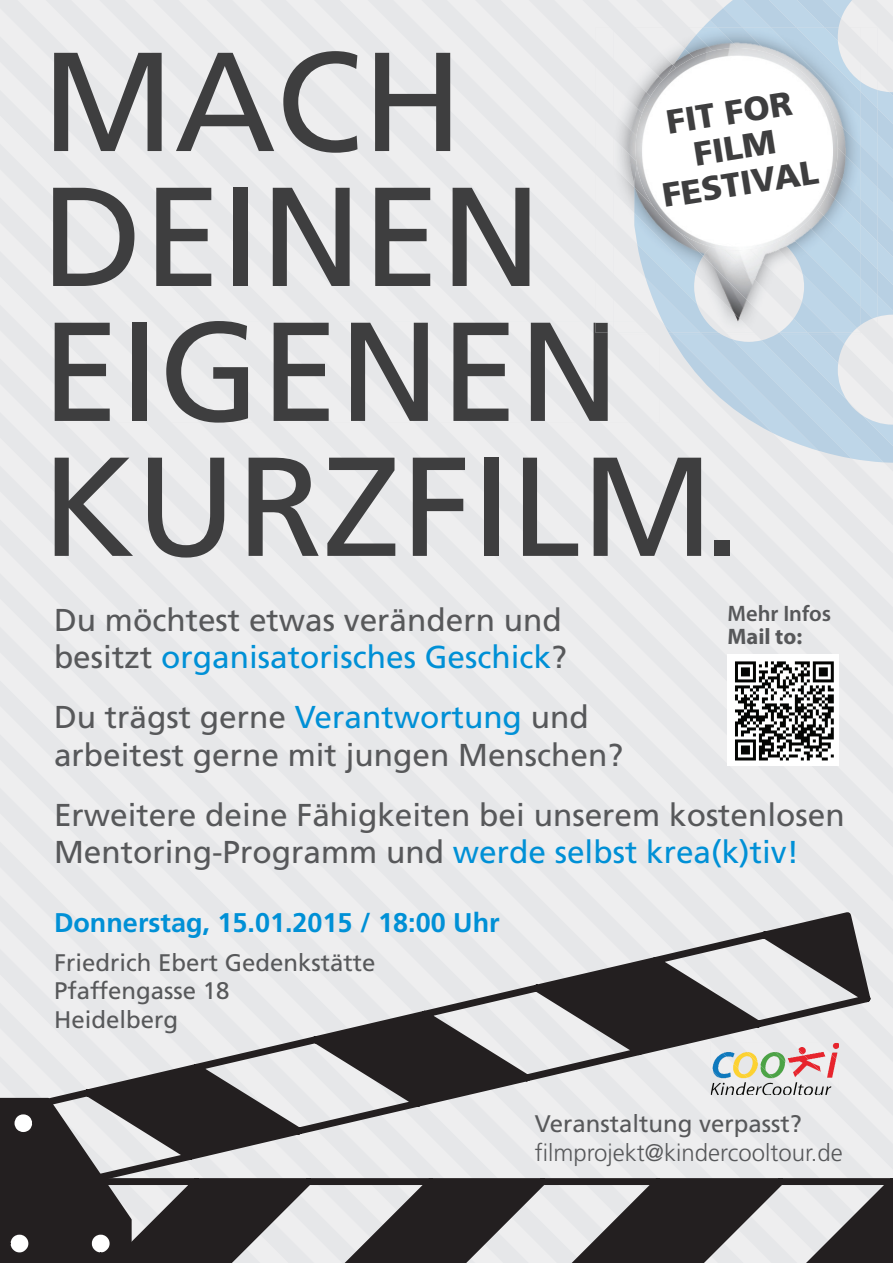
<style>
.page{position:relative;width:893px;height:1263px;background:#fff}
.page>*{position:absolute;margin:0;border:0;box-sizing:border-box;transform-origin:0 0}
.t1{font:140.7px/135px "Frutiger LT";color:#3e3e3f}
.t2{font:900 33.75px/36px "Frutiger LT";color:#3e3e3f;text-align:center}
.t3{font:31.65px/37.5px "Frutiger LT";color:#57585a}
.t4{font:700 27px "Frutiger LT";color:#0090d6}
.t5{font:24px/28.5px "Frutiger LT";color:#57585a}
.t6{font:300 24px "Frutiger LT";color:#57585a}
.t7{font:600 22.5px "Myriad Pro";color:#57585a}
.t8{font:700 22.5px "Myriad Pro";color:#57585a}
.s1{color:#0090d6}
</style>
<div class="page">
<div style="left:0;top:115px;width:893px;height:922px;background:#ededee"></div>
<div style="left:17px;top:0;width:876px;height:876px;background:#e7e8ea"></div>
<div style="left:232px;top:0;width:661px;height:661px;background:#ededee"></div>
<svg style="left:877px;top:241px;width:16px;height:44px"></svg>
<svg style="left:308px;top:1172px;width:585px;height:91px;background:#807e7f"></svg>
<svg style="left:2px;top:907px;width:874px;height:295px;background:#c3c2c4"></svg>
<svg style="left:0;top:1067px;width:308px;height:196px;background:#6b6869"></svg>
<img style="left:728px;top:655px;width:111px;height:110px">
<img style="left:765px;top:1043px;width:53px;height:52px">
<img style="left:711px;top:1043px;width:54px;height:52px">
<img style="left:792px;top:1043px;width:47px;height:47px">
<img style="left:595px;top:28px;width:13px;height:31px">
<img style="left:595px;top:67px;width:13px;height:46px">
<img style="left:595px;top:120px;width:13px;height:47px">
<img style="left:595px;top:281px;width:18px;height:14px">
<img style="left:595px;top:174px;width:13px;height:46px">
<img style="left:595px;top:228px;width:18px;height:46px">
<img style="left:861px;top:270px;width:16px;height:25px">
<img style="left:861px;top:231px;width:16px;height:39px">
<svg style="left:608px;top:0;width:285px;height:231px;background:#d2dee8"></svg>
<img style="left:613px;top:31px;width:23px;height:54px">
<img style="left:636px;top:28px;width:31px;height:20px">
<img style="left:613px;top:85px;width:22px;height:51px">
<img style="left:613px;top:138px;width:22px;height:49px">
<img style="left:613px;top:192px;width:21px;height:52px">
<img style="left:613px;top:246px;width:21px;height:49px">
<svg style="left:55px;top:295px;width:838px;height:167px;background:#e4e7eb"></svg>
<img style="left:613px;top:321px;width:21px;height:12px">
<img style="left:667px;top:28px;width:194px;height:305px">
<img style="left:789px;top:253px;width:72px;height:53px">
<img style="left:718px;top:199px;width:143px;height:54px">
<img style="left:696px;top:28px;width:165px;height:171px">
<div style="left:802px;top:274px;width:55px;height:59px;background:#bdd6e8"></div>
<img style="left:779px;top:319px;width:29px;height:14px">
<img style="left:743px;top:28px;width:118px;height:117px">
<img style="left:797px;top:28px;width:64px;height:64px">
<img style="left:634px;top:250px;width:84px;height:83px">
<img style="left:634px;top:213px;width:63px;height:91px">
<img style="left:645px;top:278px;width:55px;height:55px">
<img style="left:635px;top:48px;width:203px;height:202px">
<h1 class="t1" style="left:41px;top:35px;width:702px">MACH<br>DEINEN<br>EIGENEN<br>KURZFILM.</h1>
<p class="t2" style="left:649px;top:107px;width:159px;rotate:-9deg">FIT FOR<br>FILM<br>FESTIVAL</p>
<p class="t7" style="left:727px;top:599px;width:105px">Mehr Infos</p>
<p class="t8" style="left:727px;top:621px;width:76px">Mail to:</p>
<p class="t3" style="left:54px;top:601px;width:515px">Du möchtest etwas verändern und besitzt <span class="s1">organisatorisches Geschick</span>?</p>
<p class="t3" style="left:54px;top:699px;width:571px">Du trägst gerne <span class="s1">Verantwortung</span> und arbeitest gerne mit jungen Menschen?</p>
<p class="t3" style="left:54px;top:796px;width:792px">Erweitere deine Fähigkeiten bei unserem kostenlosen<br>Mentoring-Programm und <span class="s1">werde selbst krea(k)tiv!</span></p>
<p class="t4" style="left:54px;top:906px;width:447px">Donnerstag, 15.01.2015 / 18:00 Uhr</p>
<p class="t5" style="left:54px;top:948px;width:323px">Friedrich Ebert Gedenkstätte<br>Pfaffengasse 18<br>Heidelberg</p>
<p class="t5" style="left:535px;top:1110px;width:269px">Veranstaltung verpasst?</p>
<p class="t6" style="left:535px;top:1139px;width:310px">filmprojekt@kindercooltour.de</p>
</div>
